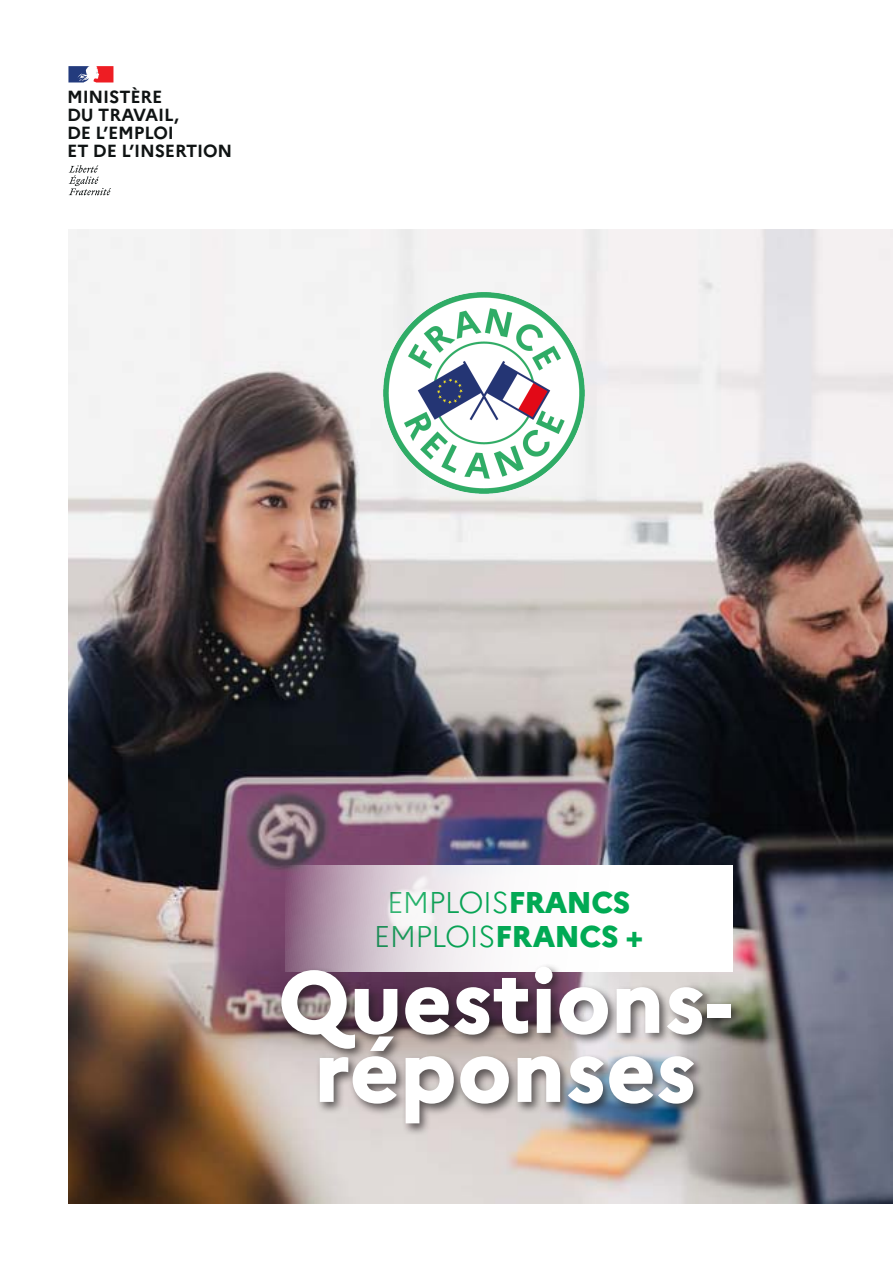
<style>
.page{position:relative;width:893px;height:1263px;background:#fff}
.page>*{position:absolute;margin:0;border:0;box-sizing:border-box;transform-origin:0 0}
.t1{font:800 87.15px/69px "Marianne";color:#fff;text-align:center}
.t2{font:300 30px/34.7px "Marianne";letter-spacing:-.02em;color:#00ab54;text-align:center}
.t3{font:700 17.55px/18px "Marianne";letter-spacing:-.01em;color:#0f1313}
.s1{font-weight:800}
</style>
<div class="page">
<img style="left:68px;top:229px;width:825px;height:974px">
<svg style="left:69px;top:165px;width:42px;height:30px"></svg>
<svg style="left:68px;top:66px;width:45px;height:16px"></svg>
<img style="left:372px;top:284px;width:223px;height:218px">
<svg style="left:285px;top:865px;width:447px;height:98px"></svg>
<div style="left:277px;top:963px;width:466px;height:173px;background:#231f20;opacity:.69"></div>
<p class="t3" style="left:67px;top:87px;width:167px">MINISTÈRE<br>DU TRAVAIL,<br>DE L’EMPLOI<br>ET DE L’INSERTION</p>
<h2 class="t2" style="left:374px;top:885px;width:271px">EMPLOIS<span class="s1">FRANCS<br></span>EMPLOIS<span class="s1">FRANCS +</span></h2>
<p class="t1" style="left:278px;top:967px;width:456px">Questions&shy;réponses</p>
</div>
